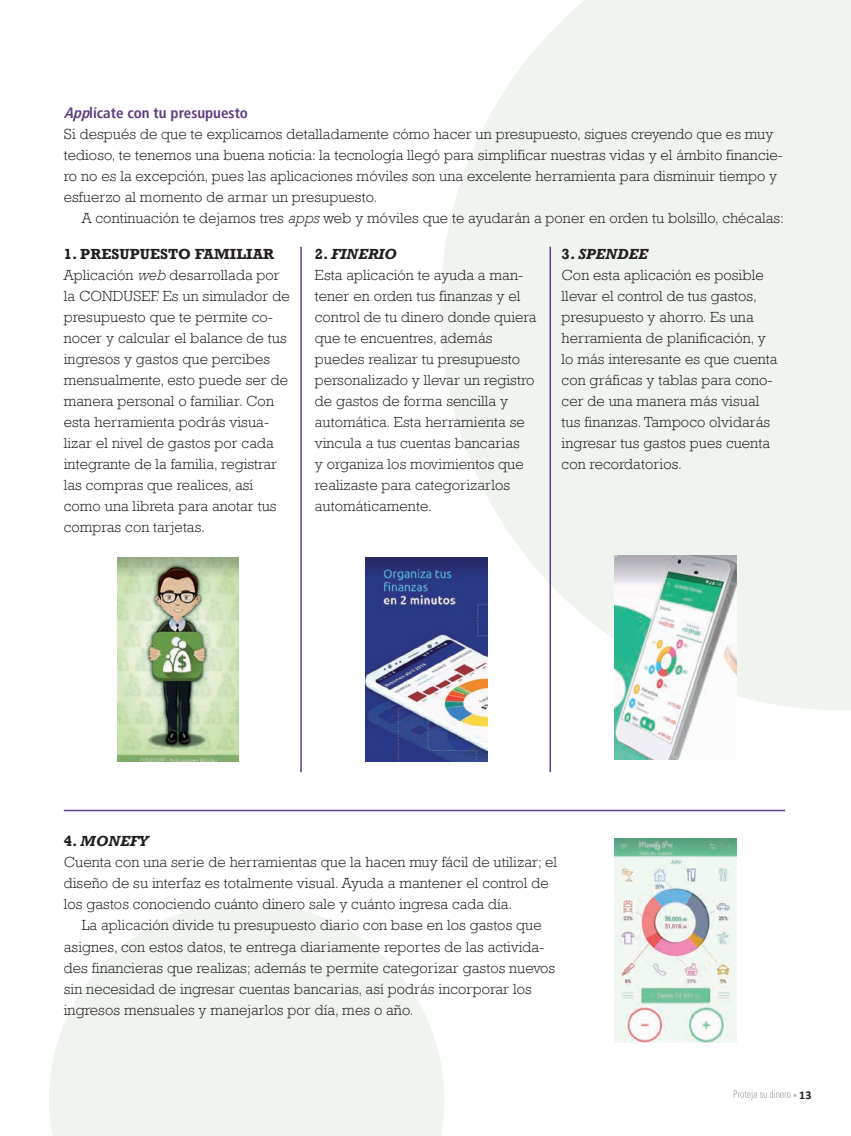
<style>
.page{position:relative;width:851px;height:1136px;background:#fff}
.page>*{position:absolute;margin:0;border:0;box-sizing:border-box;transform-origin:0 0}
.t1{font:300 15px/21px "Rockwell";letter-spacing:.005em;color:#231f20}
.t2{font:700 condensed 15px "Frutiger LT";color:#5e3d81}
.t3{font:700 12px "Calibri";color:#231f20}
.s1{font-style:italic}
.s2{font-weight:700}
.s3{font-weight:700;font-style:italic}
</style>
<div class="page">
<svg style="left:733px;top:1090px;width:63px;height:9px"></svg>
<svg style="left:440px;top:0;width:410px;height:710px;background:#f1f5f0"></svg>
<svg style="left:49px;top:902px;width:395px;height:233px;fill:#f0f4ee"></svg>
<img style="left:117px;top:557px;width:122px;height:204px">
<img style="left:366px;top:557px;width:121px;height:204px">
<img style="left:614px;top:555px;width:122px;height:204px">
<img style="left:614px;top:838px;width:122px;height:204px">
<hr style="left:300px;top:247px;width:2px;height:525px;background:#5e3d81">
<hr style="left:549px;top:247px;width:2px;height:525px;background:#5e3d81">
<hr style="left:64px;top:809px;width:720px;height:2px;background:#5e3d81">
<p class="t2" style="left:64px;top:103px;width:186px"><span class="s1">App</span>lícate con tu presupuesto</p>
<p class="t1" style="left:64px;top:123px;width:720px">Si después de que te explicamos detalladamente cómo hacer un presupuesto, sigues creyendo que es muy tedioso, te tenemos una buena noticia: la tecnología llegó para simplificar nuestras vidas y el ámbito financie&shy;ro no es la excepción, pues las aplicaciones móviles son una excelente herramienta para disminuir tiempo y esfuerzo al momento de armar un presupuesto.</p>
<p class="t1" style="left:82px;top:207px;width:703px">A continuación te dejamos tres <span class="s1">apps</span> web y móviles que te ayudarán a poner en orden tu bolsillo, chécalas:</p>
<p class="t1" style="left:64px;top:243px;width:227px"><span class="s2">1. PRESUPUESTO FAMILIAR<br></span>Aplicación <span class="s1">web</span> desarrollada por la CONDUSEF. Es un simulador de presupuesto que te permite co&shy;nocer y calcular el balance de tus ingresos y gastos que percibes mensualmente, esto puede ser de manera personal o familiar. Con esta herramienta podrás visua&shy;lizar el nivel de gastos por cada integrante de la familia, registrar las compras que realices, así como una libreta para anotar tus compras con tarjetas.</p>
<p class="t1" style="left:315px;top:243px;width:223px"><span class="s2">2.</span> <span class="s3">FINERIO<br></span>Esta aplicación te ayuda a man&shy;tener en orden tus finanzas y el control de tu dinero donde quiera que te encuentres, además puedes realizar tu presupuesto personalizado y llevar un registro de gastos de forma sencilla y automática. Esta herramienta se vincula a tus cuentas bancarias<br>y organiza los movimientos que realizaste para categorizarlos automáticamente.</p>
<p class="t1" style="left:561px;top:243px;width:217px"><span class="s2">3.</span> <span class="s3">SPENDEE<br></span>Con esta aplicación es posible llevar el control de tus gastos, presupuesto y ahorro. Es una herramienta de planificación, y lo más interesante es que cuenta con gráficas y tablas para cono&shy;cer de una manera más visual tus finanzas. Tampoco olvidarás ingresar tus gastos pues cuenta con recordatorios.</p>
<p class="t1" style="left:64px;top:830px;width:494px"><span class="s2">4.</span> <span class="s3">MONEFY<br></span>Cuenta con una serie de herramientas que la hacen muy fácil de utilizar; el diseño de su interfaz es totalmente visual. Ayuda a mantener el control de los gastos conociendo cuánto dinero sale y cuánto ingresa cada día.</p>
<p class="t1" style="left:64px;top:914px;width:493px;text-indent:18px">La aplicación divide tu presupuesto diario con base en los gastos que asignes, con estos datos, te entrega diariamente reportes de las activida&shy;des financieras que realizas; además te permite categorizar gastos nuevos sin necesidad de ingresar cuentas bancarias, así podrás incorporar los ingresos mensuales y manejarlos por día, mes o año.</p>
<p class="t3" style="left:799px;top:1086px;width:14px">13</p>
</div>
